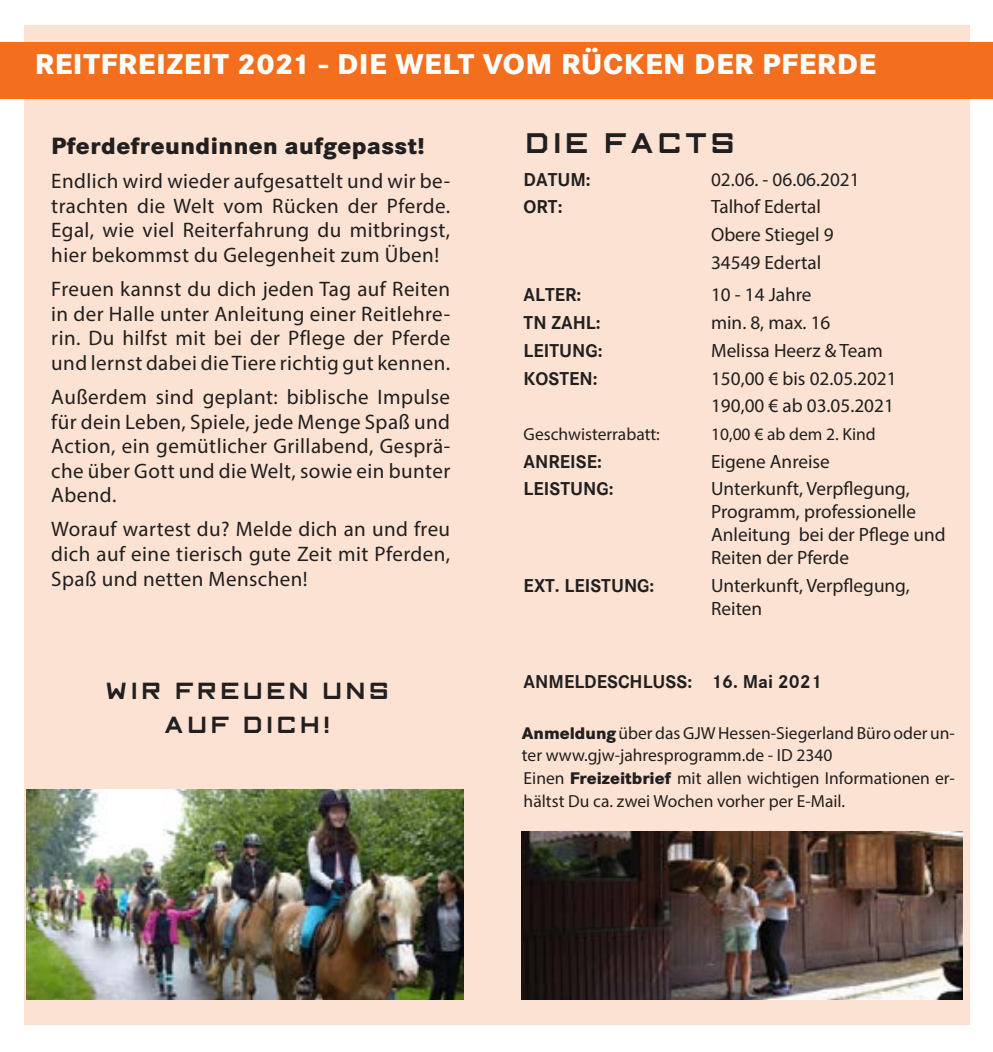
<style>
.page{position:relative;width:993px;height:1052px;background:#fff}
.page>*{position:absolute;margin:0;border:0;box-sizing:border-box;transform-origin:0 0}
.t1{font:800 29.75px "Corporate S";letter-spacing:.02em;color:#fcfefe}
.t2{font:29.75px "Gothic Two One";color:#211f20}
.t3{font:800 24.5px "Corporate S";letter-spacing:.02em;color:#211f20}
.t4{font:24.5px/34.5px "Gothic Two One";letter-spacing:.02em;color:#211f20;text-align:center}
.t5{font:21px/24.5px "Myriad Pro";letter-spacing:.02em;color:#211f20;text-align:justify}
.t6{font:19.25px/27.7px "Myriad Pro";color:#211f20}
.t7{font:700 19.25px "Corporate S";color:#211f20}
.t8{font:17.5px/22.8px "Myriad Pro";color:#211f20}
.s1{font-family:"Corporate S";font-weight:800}
</style>
<div class="page">
<div style="left:25px;top:26px;width:944px;height:998px;background:#fce2d2"></div>
<img style="left:521px;top:831px;width:441px;height:169px">
<div style="left:0;top:42px;width:992px;height:57px;background:#f36e1d"></div>
<img style="left:26px;top:790px;width:437px;height:209px">
<h1 class="t1" style="left:35px;top:46px;width:68px">Reitfre</h1>
<h1 class="t1" style="left:156px;top:46px;width:644px">izeit 2021 - die Welt vom Rücken der Pfer</h1>
<h1 class="t1" style="left:836px;top:46px;width:38px">de</h1>
<p class="t3" style="left:51px;top:131px;width:375px">Pferdefreundinnen aufgepasst!</p>
<p class="t5" style="left:51px;top:168px;width:400px">Endlich wird wieder aufgesattelt und wir be&shy;trachten die Welt vom Rücken der Pferde.<br>Egal, wie viel Reiterfahrung du mitbringst, hier bekommst du Gelegenheit zum Üben!</p>
<p class="t5" style="left:51px;top:276px;width:400px">Freuen kannst du dich jeden Tag auf Reiten in der Halle unter Anleitung einer Reitlehre&shy;rin. Du hilfst mit bei der Pflege der Pferde und lernst dabei die Tiere richtig gut kennen.</p>
<p class="t5" style="left:51px;top:384px;width:400px">Außerdem sind geplant: biblische Impulse für dein Leben, Spiele, jede Menge Spaß und Action, ein gemütlicher Grillabend, Gesprä&shy;che über Gott und die Welt, sowie ein bunter Abend.</p>
<p class="t5" style="left:51px;top:517px;width:400px">Worauf wartest du? Melde dich an und freu dich auf eine tierisch gute Zeit mit Pferden, Spaß und netten Menschen!</p>
<p class="t4" style="left:104px;top:672px;width:288px">WIR FREUEN UNS<br>AUF DICH!</p>
<h1 class="t2" style="left:523px;top:127px;width:214px">DIE FACTS</h1>
<p class="t7" style="left:523px;top:166px;width:69px">DATUM:</p>
<p class="t6" style="left:710px;top:165px;width:150px">02.06. - 06.06.2021</p>
<p class="t7" style="left:523px;top:193px;width:40px">ORT:</p>
<p class="t6" style="left:710px;top:193px;width:124px">Talhof Edertal<br>Obere Stiegel 9<br>34549 Edertal</p>
<p class="t7" style="left:523px;top:282px;width:59px">ALTER:</p>
<p class="t6" style="left:710px;top:281px;width:102px">10 - 14 Jahre</p>
<p class="t7" style="left:523px;top:309px;width:78px">TN ZAHL:</p>
<p class="t6" style="left:710px;top:308px;width:121px">min. 8, max. 16</p>
<p class="t7" style="left:523px;top:337px;width:80px">LEITUNG:</p>
<p class="t6" style="left:710px;top:336px;width:173px">Melissa Heerz &amp; Team</p>
<p class="t7" style="left:523px;top:365px;width:75px">KOSTEN :</p>
<p class="t6" style="left:710px;top:364px;width:187px">150,00 € bis 02.05.2021<br>190,00 € ab 03.05.2021</p>
<p class="t8" style="left:523px;top:422px;width:138px">Geschwisterrabatt:</p>
<p class="t8" style="left:710px;top:422px;width:166px">10,00 € ab dem 2. Kind</p>
<p class="t7" style="left:523px;top:448px;width:12px">ANREISE</p>
<p class="t7" style="left:597px;top:448px;width:6px">:</p>
<p class="t6" style="left:710px;top:447px;width:120px">Eigene Anreise</p>
<p class="t7" style="left:523px;top:476px;width:91px">LEISTU NG:</p>
<p class="t6" style="left:710px;top:477px;width:236px;line-height:22.9px">Unterkunft, Verpflegung,<br>Programm, professionelle<br>Anleitung bei der Pflege und<br>Reiten der Pferde</p>
<p class="t7" style="left:523px;top:572px;width:132px">EXT. LEISTU NG:</p>
<p class="t6" style="left:710px;top:574px;width:200px;line-height:22.8px">Unterkunft, Verpflegung,<br>Reiten</p>
<p class="t7" style="left:523px;top:668px;width:299px">ANM ELDESCH LUSS: 16. MAI 2021</p>
<p class="t8" style="left:521px;top:721px;width:434px"><span class="s1">Anmeldung</span> über das GJW Hessen-Siegerland Büro oder un&shy;ter www.gjw-jahresprogramm.de - ID 2340<br>Einen <span class="s1">Freizeitbrief</span> mit allen wichtigen Informationen er&shy;hältst Du ca. zwei Wochen vorher per E-Mail.</p>
</div>
